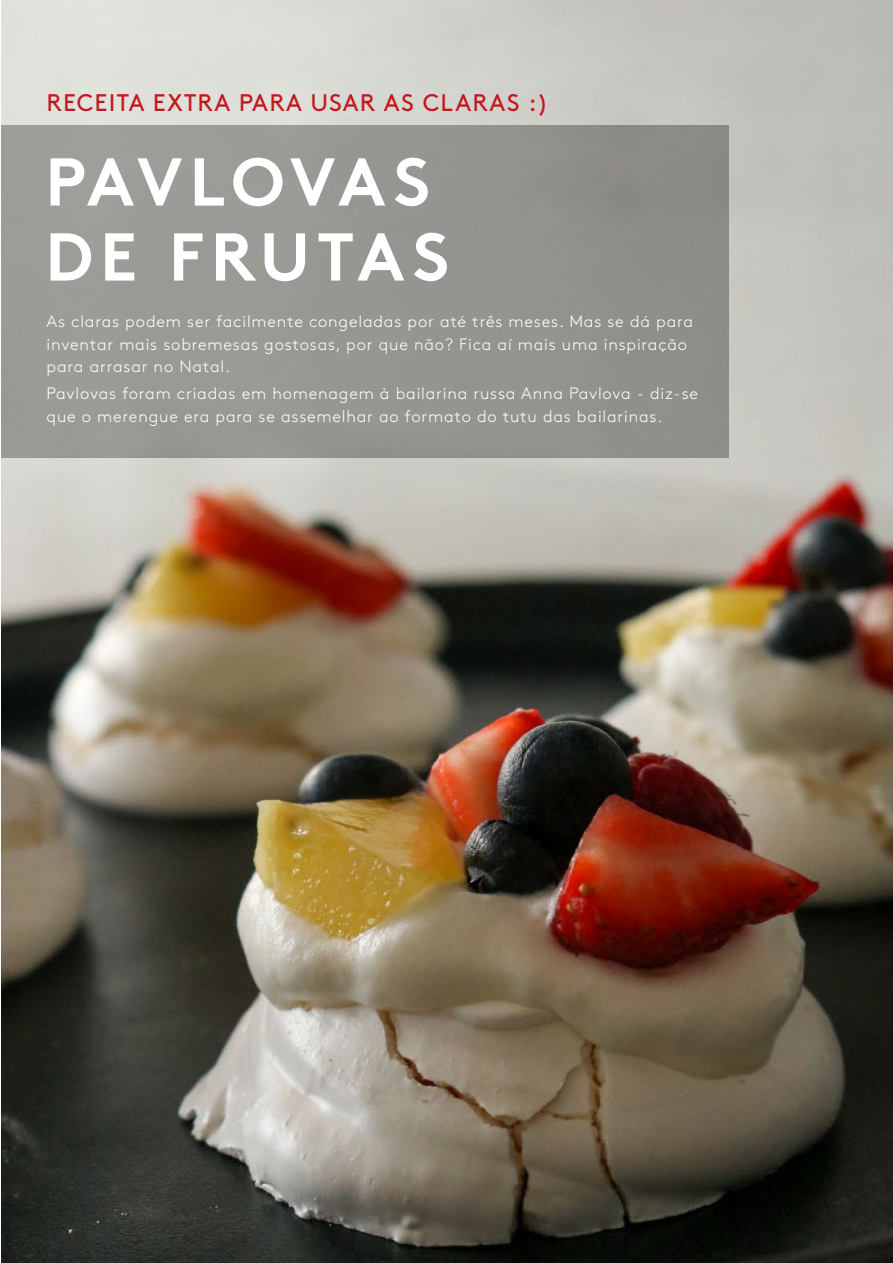
<style>
.page{position:relative;width:893px;height:1263px;background:#fff}
.page>*{position:absolute;margin:0;border:0;box-sizing:border-box;transform-origin:0 0}
.t1{font:700 67.5px/75px "Brown";letter-spacing:.085em;color:#fff}
.t2{font:24px "Brown";letter-spacing:.05em;color:#c2181e}
.t3{font:300 16.5px/22.5px "Brown";letter-spacing:.05em;color:#fff}
</style>
<div class="page">
<img style="left:1px;top:0;width:892px;height:1263px">
<div style="left:1px;top:125px;width:728px;height:332px;background:#969692"></div>
<h2 class="t2" style="left:47px;top:84px;width:503px">RECEITA EXTRA PARA USAR AS CLARAS :)</h2>
<h1 class="t1" style="left:45px;top:137px;width:405px">PAVLOVAS<br>DE FRUTAS</h1>
<p class="t3" style="left:47px;top:309px;width:648px">As claras podem ser facilmente congeladas por até três meses. Mas se dá para inventar mais sobremesas gostosas, por que não? Fica aí mais uma inspiração para arrasar no Natal.</p>
<p class="t3" style="left:47px;top:381px;width:653px">Pavlovas foram criadas em homenagem à bailarina russa Anna Pavlova - diz-se que o merengue era para se assemelhar ao formato do tutu das bailarinas.</p>
</div>
